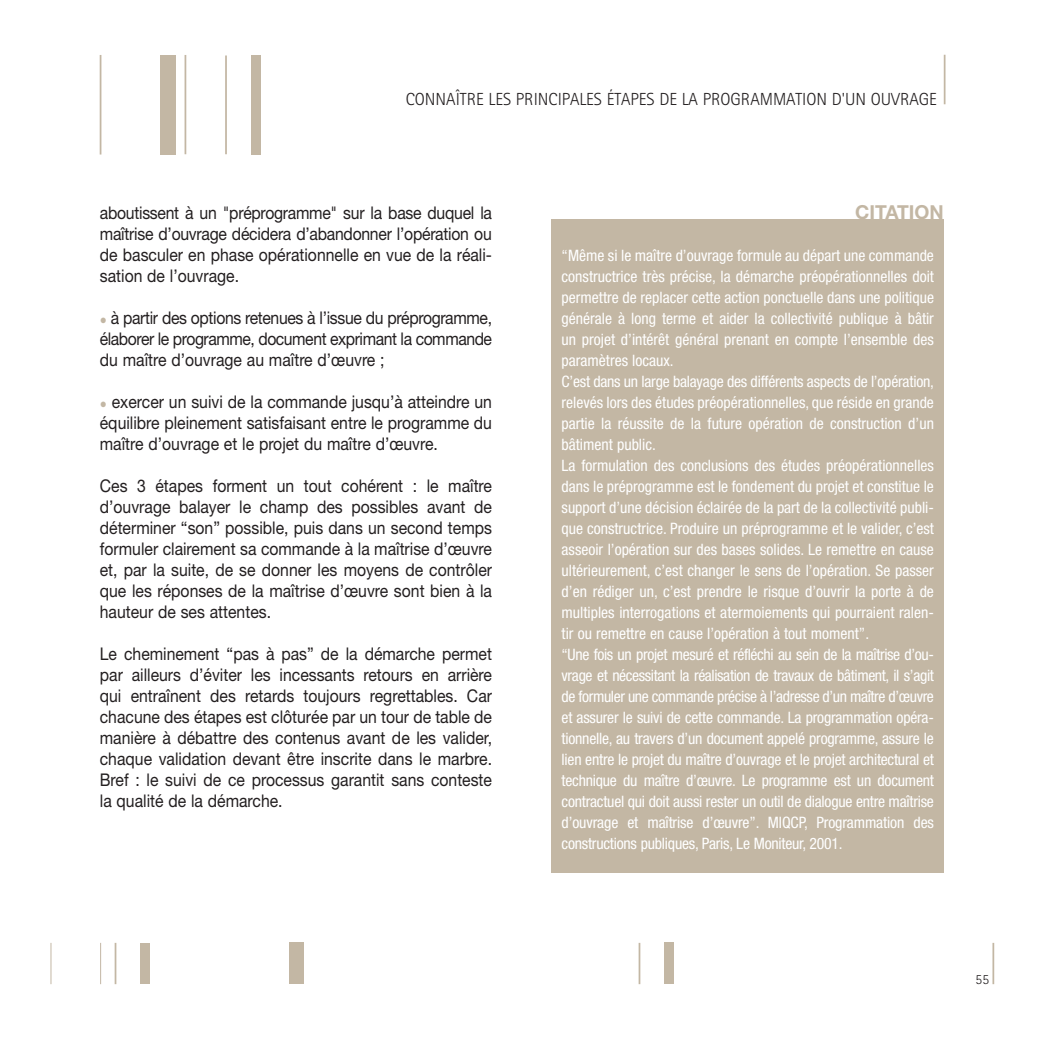
<style>
.page{position:relative;width:1043px;height:1041px;background:#fff}
.page>*{position:absolute;margin:0;border:0;box-sizing:border-box;transform-origin:0 0}
.t1{font:700 19.25px "Helvetica Neue LT";color:#c3b7a4}
.t2{font:17.5px/21px "Helvetica Neue LT";color:#231f20;text-align:justify;scale:.9 1}
.t3{font:300 17.5px "Rotis Sans Serif";color:#231f20}
.t4{font:condensed 15.75px/21px "Helvetica Neue LT";color:#fff}
.t5{font:300 14px "Rotis Sans Serif";color:#231f20}
</style>
<div class="page">
<hr style="left:115px;top:943px;width:1px;height:41px;background:#c3b7a4">
<hr style="left:100px;top:943px;width:1px;height:41px;background:#c3b7a4">
<hr style="left:50px;top:943px;width:1px;height:41px;background:#c3b7a4">
<div style="left:140px;top:943px;width:10px;height:41px;background:#c3b7a4"></div>
<div style="left:289px;top:943px;width:15px;height:41px;background:#c3b7a4"></div>
<div style="left:664px;top:943px;width:10px;height:41px;background:#c3b7a4"></div>
<hr style="left:992px;top:943px;width:1px;height:41px;background:#c3b7a4">
<hr style="left:638px;top:943px;width:2px;height:41px;background:#c3b7a4">
<hr style="left:225px;top:55px;width:2px;height:99px;background:#c3b7a4">
<hr style="left:184px;top:55px;width:2px;height:99px;background:#c3b7a4">
<hr style="left:100px;top:55px;width:1px;height:100px;background:#c3b7a4">
<div style="left:251px;top:55px;width:10px;height:99px;background:#c3b7a4"></div>
<div style="left:160px;top:55px;width:16px;height:99px;background:#c3b7a4"></div>
<hr style="left:943px;top:55px;width:2px;height:49px;background:#c3b7a4">
<div style="left:551px;top:219px;width:392px;height:654px;background:#c3b7a4"></div>
<p class="t3" style="left:405px;top:92px;width:532px">CONNAÎTRE LES PRINCIPALES ÉTAPES DE LA PROGRAMMATION D'UN OUVRAGE</p>
<p class="t2" style="left:100px;top:204px;width:437px">aboutissent à un "préprogramme" sur la base duquel la maîtrise d’ouvrage décidera d’abandonner l’opération ou de basculer en phase opérationnelle en vue de la réali&shy;sation de l’ouvrage.</p>
<p class="t2" style="left:100px;top:309px;width:437px"><sub>•</sub> à partir des options retenues à l’issue du préprogramme, élaborer le programme, document exprimant la commande du maître d’ouvrage au maître d’œuvre ;</p>
<p class="t2" style="left:100px;top:393px;width:437px"><sub>•</sub> exercer un suivi de la commande jusqu’à atteindre un équilibre pleinement satisfaisant entre le programme du maître d’ouvrage et le projet du maître d’œuvre.</p>
<p class="t2" style="left:100px;top:477px;width:437px">Ces 3 étapes forment un tout cohérent : le maître d’ouvrage balayer le champ des possibles avant de déterminer “son” possible, puis dans un second temps formuler clairement sa commande à la maîtrise d’œuvre et, par la suite, de se donner les moyens de contrôler que les réponses de la maîtrise d’œuvre sont bien à la hauteur de ses attentes.</p>
<p class="t2" style="left:100px;top:645px;width:437px">Le cheminement “pas à pas” de la démarche permet par ailleurs d’éviter les incessants retours en arrière qui entraînent des retards toujours regrettables. Car chacune des étapes est clôturée par un tour de table de manière à débattre des contenus avant de les valider, chaque validation devant être inscrite dans le marbre.<br>Bref : le suivi de ce processus garantit sans conteste la qualité de la démarche.</p>
<p class="t1" style="left:854px;top:205px;width:90px">CITATION</p>
<p class="t4" style="left:561px;top:246px;width:374px">“Même si le maître d’ouvrage formule au départ une commande constructrice très précise, la démarche préopérationnelles doit permettre de replacer cette action ponctuelle dans une politique générale à long terme et aider la collectivité publique à bâtir un projet d’intérêt général prenant en compte l’ensemble des paramètres locaux.<br>C’est dans un large balayage des différents aspects de l’opération, relevés lors des études préopérationnelles, que réside en grande partie la réussite de la future opération de construction d’un bâtiment public.<br>La formulation des conclusions des études préopérationnelles dans le préprogramme est le fondement du projet et constitue le support d’une décision éclairée de la part de la collectivité publi&shy;que constructrice. Produire un préprogramme et le valider, c’est asseoir l’opération sur des bases solides. Le remettre en cause ultérieurement, c’est changer le sens de l’opération. Se passer d’en rédiger un, c’est prendre le risque d’ouvrir la porte à de multiples interrogations et atermoiements qui pourraient ralen&shy;tir ou remettre en cause l’opération à tout moment”.<br>“Une fois un projet mesuré et réfléchi au sein de la maîtrise d’ou&shy;vrage et nécessitant la réalisation de travaux de bâtiment, il s’agit de formuler une commande précise à l’adresse d’un maître d’œuvre et assurer le suivi de cette commande. La programmation opéra&shy;tionnelle, au travers d’un document appelé programme, assure le lien entre le projet du maître d’ouvrage et le projet architectural et technique du maître d’œuvre. Le programme est un document contractuel qui doit aussi rester un outil de dialogue entre maîtrise d’ouvrage et maîtrise d’œuvre”. MIQCP, Programmation des constructions publiques, Paris, Le Moniteur, 2001.</p>
<p class="t5" style="left:975px;top:974px;width:15px">55</p>
</div>
